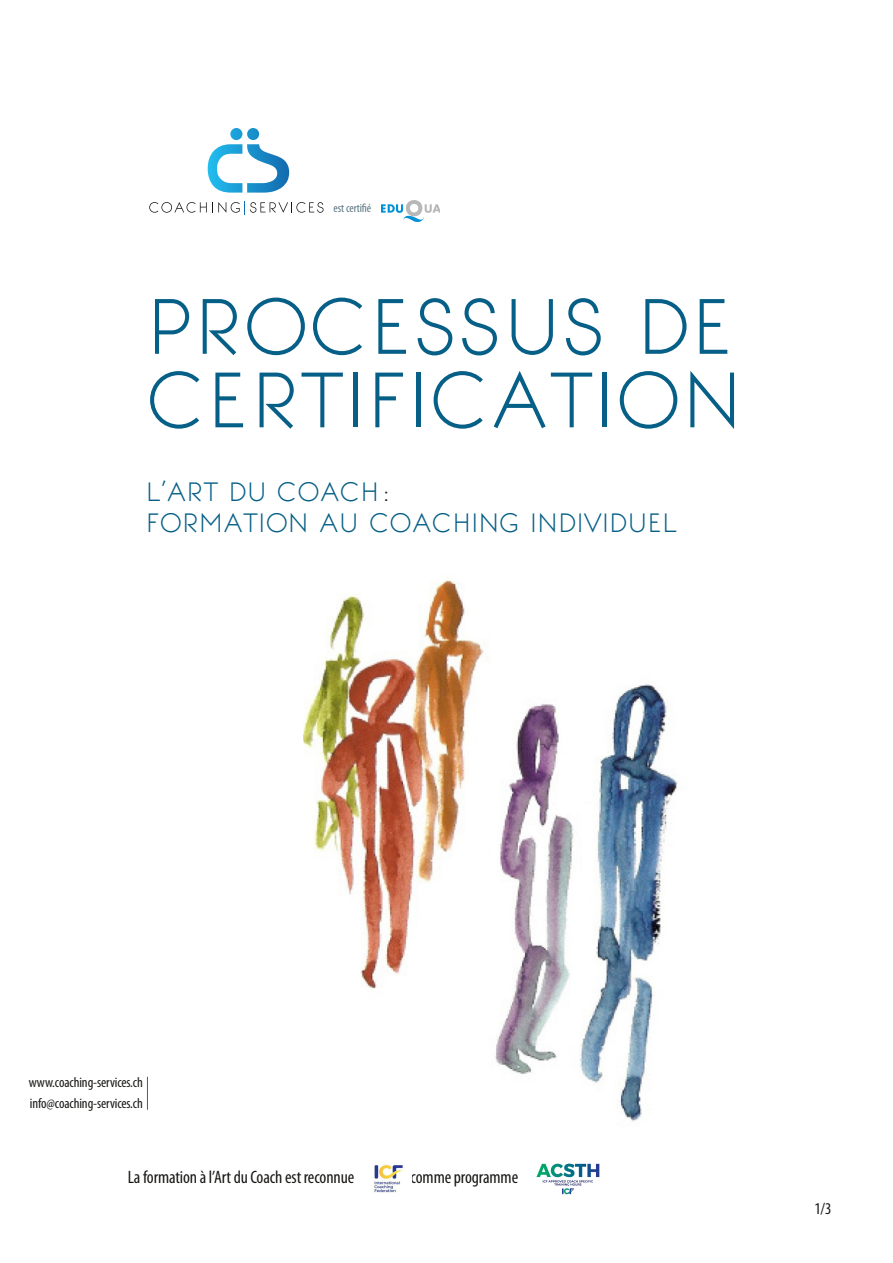
<style>
.page{position:relative;width:893px;height:1263px;background:#fff}
.page>*{position:absolute;margin:0;border:0;box-sizing:border-box;transform-origin:0 0}
.t1{font:300 75.15px/73.5px "Bonveno CF";color:#065f86}
.t2{font:300 25.5px/31.5px "Bonveno CF";letter-spacing:-.005em;color:#065f86}
.t3{font:condensed 18px "Myriad Pro";letter-spacing:-.005em;color:#181715}
.t4{font:condensed 16.5px "Myriad Pro";color:#181715}
.t5{font:condensed 14.25px/20.7px "Myriad Pro";letter-spacing:-.005em;color:#181715}
.t6{font:condensed 12px "Myriad Pro";color:#5a7683}
.s1{font-family:"Arial";font-weight:400;font-size:18px;color:#181715}
</style>
<div class="page">
<svg style="left:208px;top:144px;width:34px;height:49px"></svg>
<svg style="left:247px;top:128px;width:12px;height:12px"></svg>
<svg style="left:230px;top:128px;width:12px;height:12px"></svg>
<svg style="left:247px;top:144px;width:42px;height:49px"></svg>
<svg style="left:149px;top:201px;width:175px;height:14px"></svg>
<img style="left:303px;top:579px;width:375px;height:543px">
<img style="left:381px;top:200px;width:59px;height:22px">
<hr style="left:147px;top:1077px;width:1px;height:33px;background:#1370b8">
<img style="left:373px;top:1164px;width:30px;height:29px">
<img style="left:536px;top:1163px;width:64px;height:32px">
<p class="t6" style="left:333px;top:203px;width:39px">estcertifié</p>
<h1 class="t1" style="left:146px;top:289px;width:599px">PROCESSUS DE<br>CERTIFICATION</h1>
<h2 class="t2" style="left:146px;top:476px;width:533px">L’ART DU COACH <span class="s1">:<br></span>FORMATION AU COACHING INDIVIDUEL</h2>
<p class="t5" style="left:29px;top:1073px;width:116px">www.coaching-services.ch info@coaching-services.ch</p>
<p class="t3" style="left:128px;top:1169px;width:228px">Laformation àl’ArtduCoach est reconnue</p>
<p class="t3" style="left:411px;top:1169px;width:109px">commeprogramme</p>
<p class="t4" style="left:814px;top:1202px;width:19px">1/3</p>
</div>
